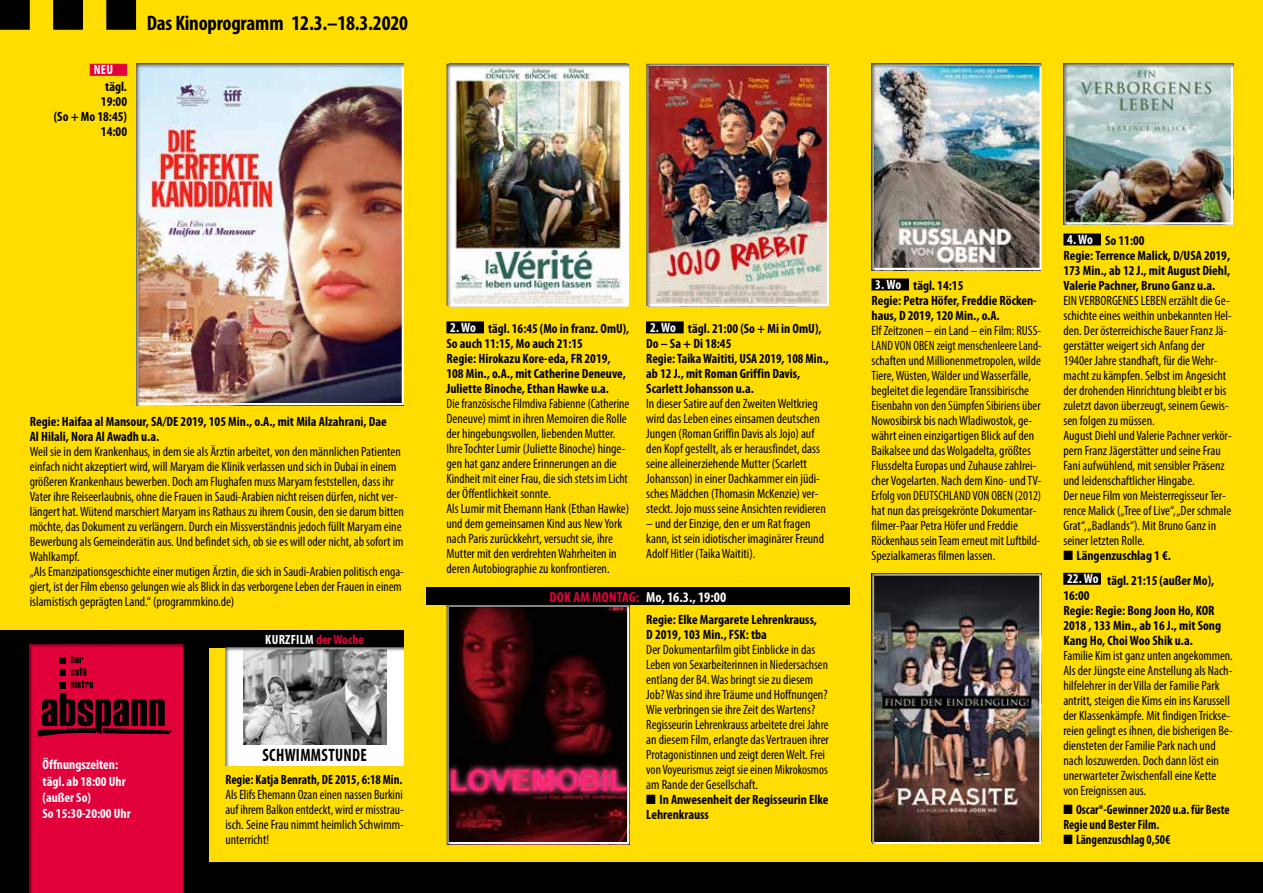
<style>
.page{position:relative;width:1263px;height:893px;background:#fd0}
.page>*{position:absolute;margin:0;border:0;box-sizing:border-box;transform-origin:0 0}
.t1{font:700 condensed 21px "Myriad Pro";letter-spacing:-.01em;color:#000}
.t2{font:700 condensed 18px "Myriad Pro";letter-spacing:.02em;color:#000;scale:.9 1}
.t3{font:700 condensed 14.55px "Myriad Pro";letter-spacing:.01em;color:#fff}
.t4{font:condensed 13.5px/15px "Myriad Pro";color:#000}
.t5{font:700 condensed 13.5px/15px "Myriad Pro";color:#000}
.t6{font:700 condensed 13.5px/15px "Myriad Pro";color:#000;scale:.91 1}
.t7{font:700 condensed 13.5px/16.2px "Myriad Pro";color:#fff}
.t8{font:700 condensed 13.5px "Myriad Pro";color:#000;scale:.94 1}
.t9{font:700 condensed 13.35px "Myriad Pro";letter-spacing:.02em;color:#fff}
.s1{color:#e2003b}
.s2{color:#fff}
</style>
<div class="page">
<div style="left:0;top:863px;width:1263px;height:30px;background:#000"></div>
<div style="left:0;top:630px;width:209px;height:263px;background:#000"></div>
<svg style="left:0;top:0;width:30px;height:30px"></svg>
<svg style="left:53px;top:0;width:30px;height:30px"></svg>
<svg style="left:106px;top:0;width:30px;height:30px"></svg>
<div style="left:206px;top:630px;width:197px;height:17px;background:#000"></div>
<div style="left:225px;top:646px;width:180px;height:123px;background:#000;opacity:.7"></div>
<div style="left:26px;top:640px;width:158px;height:253px;background:#000;opacity:.39"></div>
<svg style="left:36px;top:655px;width:136px;height:81px"></svg>
<div style="left:446px;top:603px;width:185px;height:243px;background:#000;opacity:.7"></div>
<div style="left:446px;top:63px;width:185px;height:243px;background:#000;opacity:.7"></div>
<div style="left:646px;top:63px;width:185px;height:243px;background:#000;opacity:.7"></div>
<div style="left:871px;top:64px;width:172px;height:207px;background:#000;opacity:.7"></div>
<div style="left:1062px;top:64px;width:173px;height:162px;background:#000;opacity:.7"></div>
<div style="left:136px;top:62px;width:270px;height:344px;background:#000;opacity:.7"></div>
<div style="left:871px;top:571px;width:172px;height:273px;background:#000;opacity:.7"></div>
<div style="left:426px;top:587px;width:424px;height:18px;background:#000"></div>
<div style="left:447px;top:322px;width:36px;height:11px;background:#000"></div>
<div style="left:446px;top:321px;width:38px;height:12px;border:1px solid #000"></div>
<div style="left:647px;top:322px;width:36px;height:11px;background:#000"></div>
<div style="left:646px;top:321px;width:38px;height:12px;border:1px solid #000"></div>
<div style="left:872px;top:279px;width:36px;height:11px;background:#000"></div>
<div style="left:871px;top:279px;width:38px;height:11px;border:1px solid #000"></div>
<div style="left:1064px;top:234px;width:36px;height:11px;background:#000"></div>
<div style="left:1063px;top:234px;width:38px;height:11px;border:1px solid #000"></div>
<div style="left:90px;top:64px;width:37px;height:12px;background:#e2003b;border:1px solid #e2003b"></div>
<div style="left:1064px;top:573px;width:36px;height:11px;background:#000"></div>
<div style="left:1063px;top:573px;width:38px;height:12px;border:1px solid #000"></div>
<p class="t7" style="left:94px;top:62px;width:21px">NEU</p>
<p class="t5" style="left:54px;top:79px;width:75px;text-align:right">tägl.<br>19:00<br>(So + Mo 18:45)<br>14:00</p>
<h1 class="t1" style="left:147px;top:12px;width:263px">Das Kinoprogramm 12.3.–18.3.2020</h1>
<p class="t5" style="left:30px;top:414px;width:359px">Regie: Haifaa al Mansour, SA/DE 2019, 105 Min., o.A., mit Mila Alzahrani, Dae<br>Al Hilali, Nora Al Awadh u.a.</p>
<p class="t4" style="left:30px;top:444px;width:376px">Weil sie in dem Krankenhaus, in dem sie als Ärztin arbeitet, von den männlichen Patienten einfach nicht akzeptiert wird, will Maryam die Klinik verlassen und sich in Dubai in einem größeren Krankenhaus bewerben. Doch am Flughafen muss Maryam feststellen, dass ihr Vater ihre Reiseerlaubnis, ohne die Frauen in Saudi-Arabien nicht reisen dürfen, nicht ver&shy;längert hat. Wütend marschiert Maryam ins Rathaus zu ihrem Cousin, den sie darum bitten möchte, das Dokument zu verlängern. Durch ein Missverständnis jedoch füllt Maryam eine Bewerbung als Gemeinderätin aus. Und befindet sich, ob sie es will oder nicht, ab sofort im Wahlkampf.<br>„Als Emanzipationsgeschichte einer mutigen Ärztin, die sich in Saudi-Arabien politisch enga&shy;giert, ist der Film ebenso gelungen wie als Blick in das verborgene Leben der Frauen in einem islamistisch geprägten Land.“ (programmkino.de)</p>
<p class="t7" style="left:43px;top:757px;width:90px">Öffnungszeiten: tägl. ab 18:00 Uhr (außer So)<br>So 15:30-20:00 Uhr</p>
<p class="t9" style="left:265px;top:632px;width:100px">KURZFILM <span class="s1">der Woche</span></p>
<h2 class="t2" style="left:263px;top:745px;width:117px">SCHWIMMSTUNDE</h2>
<p class="t8" style="left:225px;top:772px;width:190px">Regie: Katja Benrath, DE 2015, 6:18 Min.</p>
<p class="t4" style="left:225px;top:787px;width:180px;text-align:justify">Als Elifs Ehemann Ozan einen nassen Burkini auf ihrem Balkon entdeckt, wird er misstrau&shy;isch. Seine Frau nimmt heimlich Schwimm&shy;unterricht!</p>
<p class="t5" style="left:446px;top:322px;width:184px"><span class="s2">2. Wo</span> tägl. 16:45 (Mo in franz. OmU), So auch 11:15, Mo auch 21:15<br>Regie: Hirokazu Kore-eda, FR 2019, 108 Min., o.A., mit Catherine Deneuve, Juliette Binoche, Ethan Hawke u.a.</p>
<p class="t4" style="left:446px;top:396px;width:184px">Die französische Filmdiva Fabienne (Catherine Deneuve) mimt in ihren Memoiren die Rolle der hingebungsvollen, liebenden Mutter.<br>Ihre Tochter Lumir (Juliette Binoche) hinge&shy;gen hat ganz andere Erinnerungen an die Kindheit mit einer Frau, die sich stets im Licht der Öffentlichkeit sonnte.<br>Als Lumir mit Ehemann Hank (Ethan Hawke) und dem gemeinsamen Kind aus New York nach Paris zurückkehrt, versucht sie, ihre Mutter mit den verdrehten Wahrheiten in deren Autobiographie zu konfrontieren.</p>
<p class="t5" style="left:646px;top:322px;width:184px"><span class="s2">2. Wo</span> tägl. 21:00 (So + Mi in OmU),<br>Do – Sa + Di 18:45<br>Regie: Taika Waititi, USA 2019, 108 Min., ab 12 J., mit Roman Griffin Davis,<br>Scarlett Johansson u.a.</p>
<p class="t4" style="left:646px;top:396px;width:181px">In dieser Satire auf den Zweiten Weltkrieg wird das Leben eines einsamen deutschen Jungen (Roman Griffin Davis als Jojo) auf den Kopf gestellt, als er herausfindet, dass seine alleinerziehende Mutter (Scarlett Johansson) in einer Dachkammer ein jüdi&shy;sches Mädchen (Thomasin McKenzie) ver&shy;steckt. Jojo muss seine Ansichten revidieren</p>
<p class="t4" style="left:646px;top:516px;width:179px">– und der Einzige, den er um Rat fragen kann, ist sein idiotischer imaginärer Freund<br>Adolf Hitler (Taika Waititi).</p>
<p class="t3" style="left:549px;top:589px;width:178px"><span class="s1">DOK AM MONTAG:</span> Mo, 16.3., 19:00</p>
<p class="t5" style="left:646px;top:612px;width:172px">Regie: Elke Margarete Lehrenkrauss,<br>D 2019, 103 Min., FSK: tba</p>
<p class="t4" style="left:646px;top:642px;width:184px">Der Dokumentarfilm gibt Einblicke in das Leben von Sexarbeiterinnen in Niedersachsen entlang der B4. Was bringt sie zu diesem Job? Was sind ihre Träume und Hoffnungen?<br>Wie verbringen sie ihre Zeit des Wartens?<br>Regisseurin Lehrenkrauss arbeitete drei Jahre an diesem Film, erlangte das Vertrauen ihrer Protagonistinnen und zeigt deren Welt. Frei von Voyeurismus zeigt sie einen Mikrokosmos am Rande der Gesellschaft.</p>
<p class="t5" style="left:646px;top:792px;width:184px">■ In Anwesenheit der Regisseurin Elke<br>Lehrenkrauss</p>
<p class="t5" style="left:871px;top:279px;width:167px"><span class="s2">3. Wo</span> tägl. 14:15<br>Regie: Petra Höfer, Freddie Röcken&shy;haus, D 2019, 120 Min., o.A.</p>
<p class="t4" style="left:871px;top:323px;width:172px">Elf Zeitzonen – ein Land – ein Film: RUSS-LAND VON OBEN zeigt menschenleere Land&shy;schaften und Millionenmetropolen, wilde Tiere, Wüsten, Wälder und Wasserfälle, begleitet die legendäre Transsibirische Eisenbahn von den Sümpfen Sibiriens über Nowosibirsk bis nach Wladiwostok, ge&shy;währt einen einzigartigen Blick auf den Baikalsee und das Wolgadelta, größtes Flussdelta Europas und Zuhause zahlrei&shy;cher Vogelarten. Nach dem Kino- und TV-Erfolg von DEUTSCHLAND VON OBEN (2012) hat nun das preisgekrönte Dokumentar&shy;filmer-Paar Petra Höfer und Freddie Röckenhaus sein Team erneut mit Luftbild-Spezialkameras filmen lassen.</p>
<p class="t5" style="left:1063px;top:234px;width:168px"><span class="s2">4. Wo</span> So 11:00<br>Regie: Terrence Malick, D/USA 2019,<br>173 Min., ab 12 J., mit August Diehl,<br>Valerie Pachner, Bruno Ganz u.a.</p>
<p class="t4" style="left:1063px;top:293px;width:170px">EIN VERBORGENES LEBEN erzählt die Ge&shy;schichte eines weithin unbekannten Hel&shy;den. Der österreichische Bauer Franz Jä&shy;gerstätter weigert sich Anfang der 1940er Jahre standhaft, für die Wehr&shy;macht zu kämpfen. Selbst im Angesicht der drohenden Hinrichtung bleibt er bis zuletzt davon überzeugt, seinem Gewis&shy;sen folgen zu müssen.<br>August Diehl und Valerie Pachner verkör&shy;pern Franz Jägerstätter und seine Frau Fani aufwühlend, mit sensibler Präsenz und leidenschaftlicher Hingabe.<br>Der neue Film von Meisterregisseur Ter&shy;rence Malick („Tree of Live“, „Der schmale Grat“, „Badlands“). Mit Bruno Ganz in seiner letzten Rolle.</p>
<p class="t5" style="left:1063px;top:549px;width:109px">■ Längenzuschlag 1 €.</p>
<p class="t5" style="left:1063px;top:573px;width:159px"><span class="s2">22. Wo</span> tägl. 21:15 (außer Mo),<br>16:00<br>Regie: Regie: Bong Joon Ho, KOR<br>2018 , 133 Min., ab 16 J., mit Song<br>Kang Ho, Choi Woo Shik u.a.</p>
<p class="t4" style="left:1063px;top:648px;width:171px">Familie Kim ist ganz unten angekommen.<br>Als der Jüngste eine Anstellung als Nach&shy;hilfelehrer in der Villa der Familie Park antritt, steigen die Kims ein ins Karussell der Klassenkämpfe. Mit findigen Trickse&shy;reien gelingt es ihnen, die bisherigen Be&shy;diensteten der Familie Park nach und nach loszuwerden. Doch dann löst ein unerwarteter Zwischenfall eine Kette von Ereignissen aus.</p>
<p class="t6" style="left:1063px;top:802px;width:184px">■ Oscar®-Gewinner 2020 u.a. für Beste<br>Regie und Bester Film.</p>
<p class="t6" style="left:1063px;top:832px;width:119px">■ Längenzuschlag 0,50€</p>
</div>
